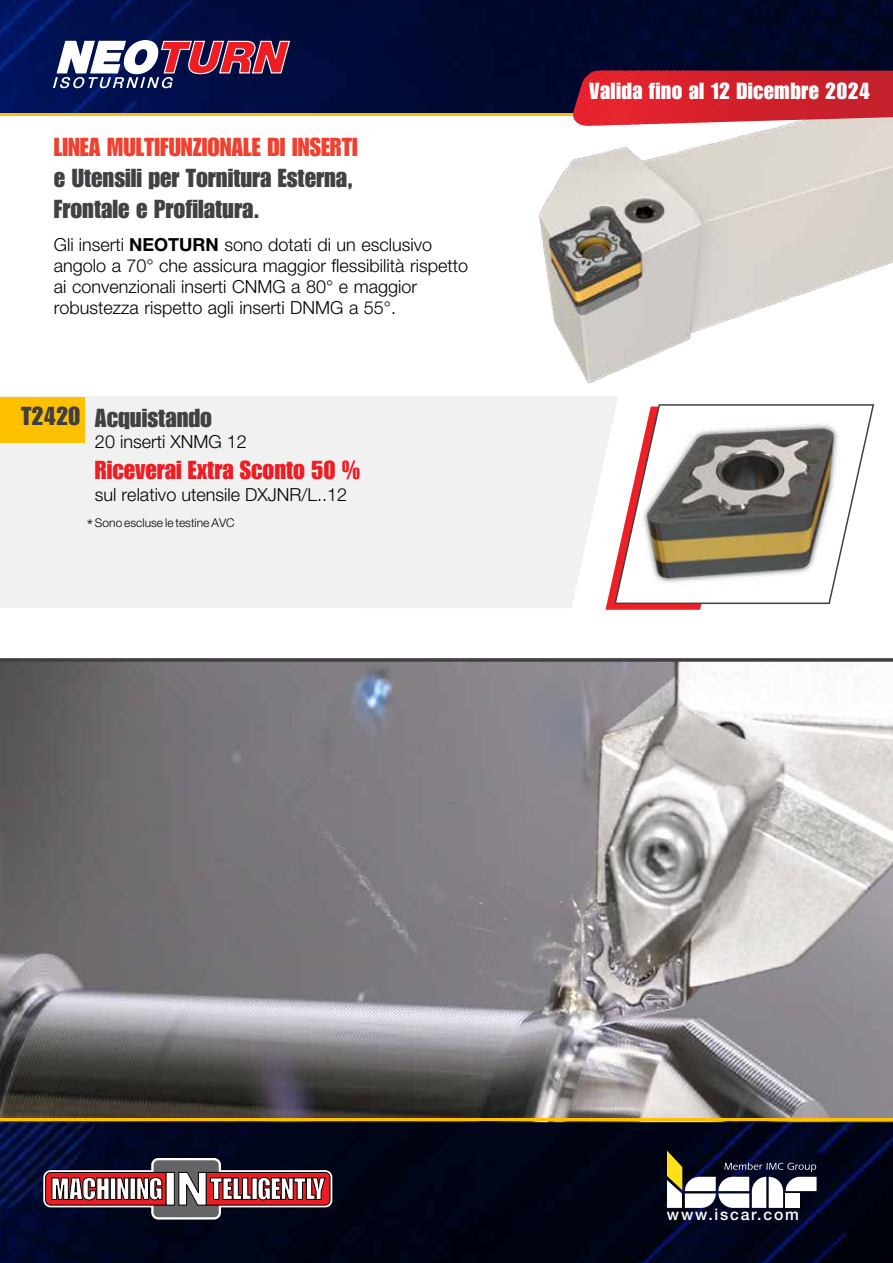
<style>
.page{position:relative;width:893px;height:1263px;background:#fff}
.page>*{position:absolute;margin:0;border:0;box-sizing:border-box;transform-origin:0 0}
.t1{font:25.5px/30.6px "Impact LT Std";color:#414042}
.t2{font:25.5px "Impact LT Std";color:#ef4130}
.t3{font:25.5px "Impact LT Std";color:#ed1d24}
.t4{font:25.5px "Impact LT Std";color:#3e3e3f}
.t5{font:22.8px "Impact LT Std";letter-spacing:.015em;color:#fff}
.t6{font:300 18px/21px "Helvetica Neue LTW1 G";color:#000}
.t7{font:500 15.9px "Helvetica Neue LT Std";letter-spacing:.115em;color:#fff}
.t8{font:300 12px "Helvetica Neue LTW1 G";color:#000}
.s1{font-weight:700}
.s2{font-size:18px}
</style>
<div class="page">
<img style="left:0;top:0;width:893px;height:1263px">
<svg style="left:667px;top:1150px;width:150px;height:58px"></svg>
<svg style="left:43px;top:1157px;width:290px;height:63px"></svg>
<hr style="left:0;top:1118px;width:893px;height:3px;background:#ffc000">
<hr style="left:0;top:113px;width:893px;height:2px;background:#ffc000">
<svg style="left:573px;top:71px;width:320px;height:55px;background:#d2303a"></svg>
<svg style="left:53px;top:39px;width:238px;height:49px"></svg>
<svg style="left:605px;top:605px;width:140px;height:5px"></svg>
<svg style="left:618px;top:403px;width:257px;height:202px"></svg>
<div style="left:0;top:396px;width:618px;height:212px;background:#f1f1f1"></div>
<div style="left:0;top:397px;width:84px;height:45px;background:#ffc000"></div>
<h1 class="t2" style="left:54px;top:132px;width:305px">LINEA MULTIFUNZIONALE DI INSERTI</h1>
<h1 class="t1" style="left:54px;top:162px;width:301px">e Utensili per Tornitura Esterna,<br>Frontale e Profilatura.</h1>
<p class="t6" style="left:54px;top:234px;width:416px">Gli inserti <span class="s1">NEOTURN</span> sono dotati di un esclusivo angolo a 70° che assicura maggior flessibilità rispetto ai convenzionali inserti CNMG a 80° e maggior robustezza rispetto agli inserti DNMG a 55°.</p>
<h1 class="t4" style="left:21px;top:401px;width:61px">T2420</h1>
<h1 class="t1" style="left:95px;top:402px;width:119px">Acquistando</h1>
<p class="t6" style="left:95px;top:431px;width:153px">20 inserti XNMG 12</p>
<h1 class="t3" style="left:95px;top:455px;width:267px">Riceverai Extra Sconto 50 %</h1>
<p class="t6" style="left:95px;top:484px;width:254px">sul relativo utensile DXJNR/L..12</p>
<p class="t8" style="left:87px;top:515px;width:149px"><span class="s2">*</span> Sono escluse le testine AVC</p>
<p class="t5" style="left:589px;top:78px;width:282px">Valida fino al 12 Dicembre 2024</p>
<p class="t7" style="left:667px;top:1205px;width:133px">www.iscar.com</p>
</div>
